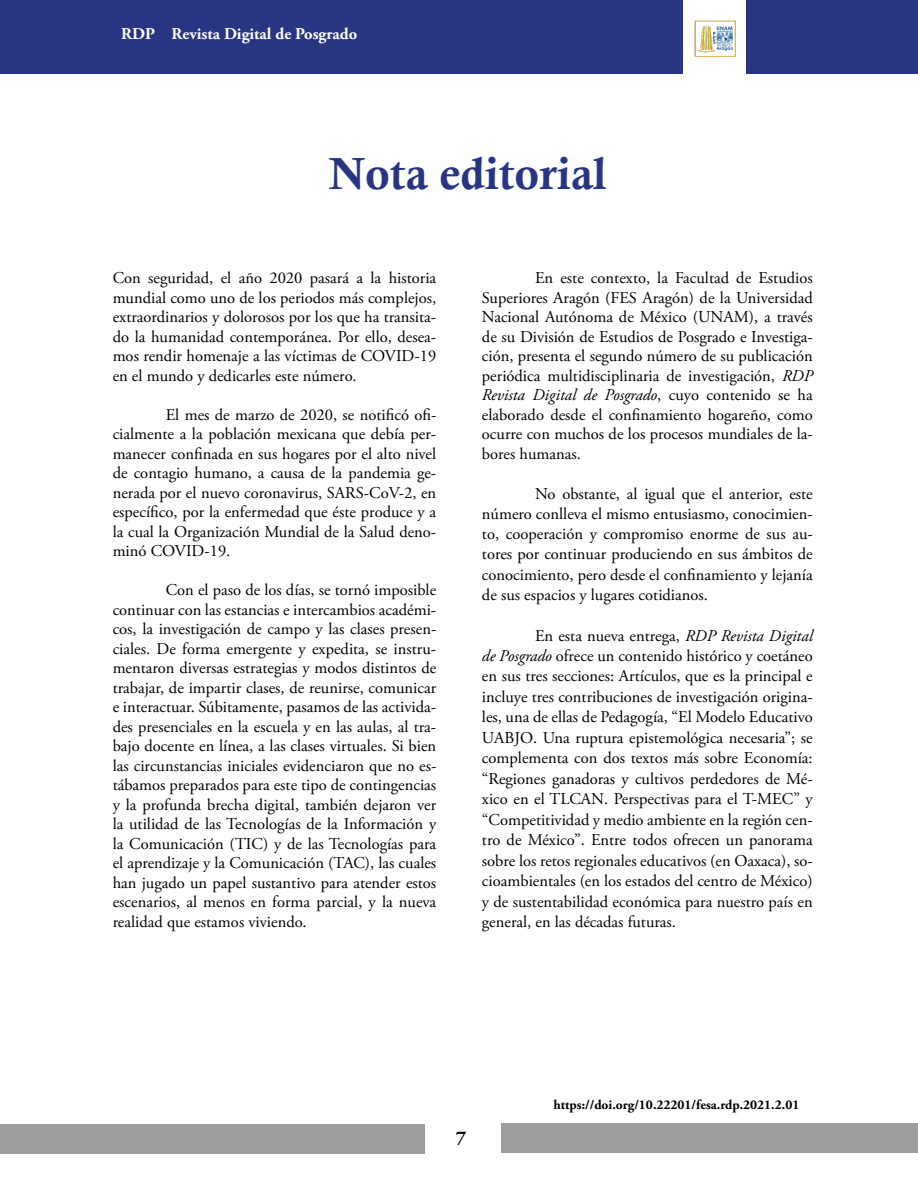
<style>
.page{position:relative;width:918px;height:1188px;background:#fff}
.page>*{position:absolute;margin:0;border:0;box-sizing:border-box;transform-origin:0 0}
.t1{font:45px "Calis MT Bol";color:#283583}
.t2{font:700 19.5px "Adobe Garamond Pro";color:#000}
.t3{font:16.5px/19.5px "Adobe Garamond Pro";color:#000;text-align:justify}
.t4{font:700 16.5px "Adobe Garamond Pro";color:#fff}
.t5{font:700 13.5px "Adobe Garamond Pro";color:#000}
.s1{font-style:italic}
</style>
<div class="page">
<div style="left:0;top:0;width:682px;height:73px;background:#283583"></div>
<div style="left:746px;top:0;width:172px;height:73px;background:#283583"></div>
<img style="left:694px;top:20px;width:42px;height:37px">
<div style="left:502px;top:1123px;width:416px;height:30px;background:#9d9d9c"></div>
<div style="left:0;top:1124px;width:425px;height:30px;background:#9d9d9c"></div>
<p class="t4" style="left:121px;top:24px;width:238px">RDP Revista Digital de Posgrado</p>
<h1 class="t1" style="left:329px;top:147px;width:279px">Nota editorial</h1>
<p class="t3" style="left:113px;top:269px;width:325px">Con seguridad, el año 2020 pasará a la historia mundial como uno de los periodos más complejos, extraordinarios y dolorosos por los que ha transita&shy;do la humanidad contemporánea. Por ello, desea&shy;mos rendir homenaje a las víctimas de COVID-19 en el mundo y dedicarles este número.</p>
<p class="t3" style="left:113px;top:405px;width:325px;text-indent:53px">El mes de marzo de 2020, se notificó ofi&shy;cialmente a la población mexicana que debía per&shy;manecer confinada en sus hogares por el alto nivel de contagio humano, a causa de la pandemia ge&shy;nerada por el nuevo coronavirus, SARS-CoV-2, en específico, por la enfermedad que éste produce y a la cual la Organización Mundial de la Salud deno&shy;minó COVID-19.</p>
<p class="t3" style="left:113px;top:581px;width:325px;text-indent:53px">Con el paso de los días, se tornó imposible continuar con las estancias e intercambios académi&shy;cos, la investigación de campo y las clases presen&shy;ciales. De forma emergente y expedita, se instru&shy;mentaron diversas estrategias y modos distintos de trabajar, de impartir clases, de reunirse, comunicar e interactuar. Súbitamente, pasamos de las activida&shy;des presenciales en la escuela y en las aulas, al tra&shy;bajo docente en línea, a las clases virtuales. Si bien las circunstancias iniciales evidenciaron que no es&shy;tábamos preparados para este tipo de contingencias y la profunda brecha digital, también dejaron ver la utilidad de las Tecnologías de la Información y la Comunicación (TIC) y de las Tecnologías para el aprendizaje y la Comunicación (TAC), las cuales han jugado un papel sustantivo para atender estos escenarios, al menos en forma parcial, y la nueva realidad que estamos viviendo.</p>
<p class="t3" style="left:482px;top:269px;width:332px;text-indent:53px">En este contexto, la Facultad de Estudios Superiores Aragón (FES Aragón) de la Universidad Nacional Autónoma de México (UNAM), a través de su División de Estudios de Posgrado e Investiga&shy;ción, presenta el segundo número de su publicación periódica multidisciplinaria de investigación, <span class="s1">RDP Revista Digital de Posgrado</span>, cuyo contenido se ha elaborado desde el confinamiento hogareño, como ocurre con muchos de los procesos mundiales de la&shy;bores humanas.</p>
<p class="t3" style="left:482px;top:484px;width:332px;line-height:20.2px;text-indent:53px">No obstante, al igual que el anterior, este número conlleva el mismo entusiasmo, conocimien&shy;to, cooperación y compromiso enorme de sus au&shy;tores por continuar produciendo en sus ámbitos de conocimiento, pero desde el confinamiento y lejanía de sus espacios y lugares cotidianos.</p>
<p class="t3" style="left:482px;top:626px;width:332px;line-height:20.4px;text-indent:53px">En esta nueva entrega, <span class="s1">RDP Revista Digital de Posgrado</span> ofrece un contenido histórico y coetáneo en sus tres secciones: Artículos, que es la principal e incluye tres contribuciones de investigación origina&shy;les, una de ellas de Pedagogía, “El Modelo Educativo UABJO. Una ruptura epistemológica necesaria”; se complementa con dos textos más sobre Economía: “Regiones ganadoras y cultivos perdedores de Mé&shy;xico en el TLCAN. Perspectivas para el T-MEC” y “Competitividad y medio ambiente en la región cen&shy;tro de México”. Entre todos ofrecen un panorama sobre los retos regionales educativos (en Oaxaca), so&shy;cioambientales (en los estados del centro de México) y de sustentabilidad económica para nuestro país en general, en las décadas futuras.</p>
<p class="t2" style="left:456px;top:1126px;width:12px">7</p>
<p class="t5" style="left:553px;top:1097px;width:247px">https://doi.org/10.22201/fesa.rdp.2021.2.01</p>
</div>
